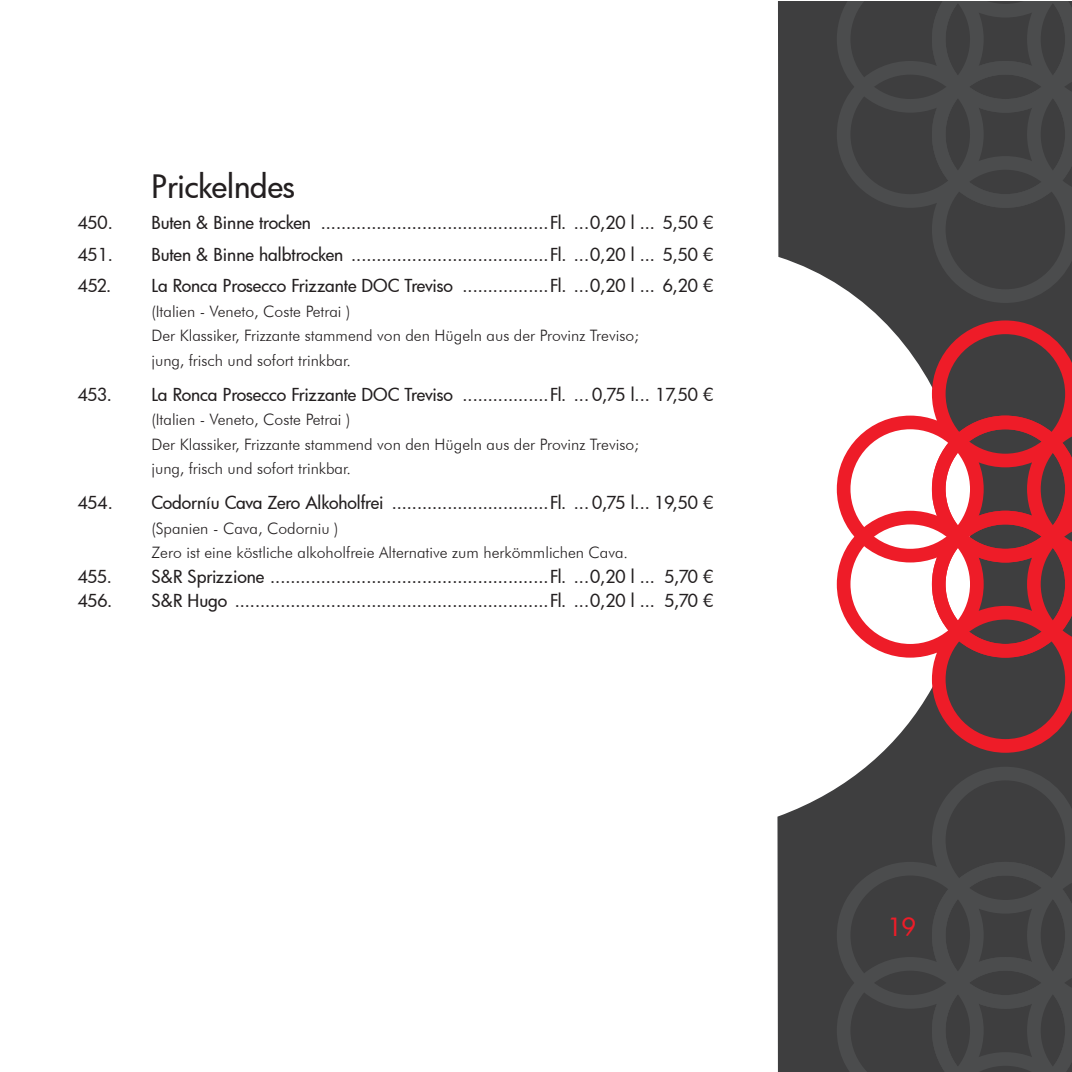
<style>
.page{position:relative;width:1072px;height:1072px;background:#fff}
.page>*{position:absolute;margin:0;border:0;box-sizing:border-box;transform-origin:0 0}
.t1{font:500 31.5px "Futura";letter-spacing:-.005em;color:#231f20}
.t2{font:500 24.5px "Futura";color:#ee1c28}
.t3{font:500 17.5px "Futura";letter-spacing:-.01em;color:#231f20}
.t4{font:300 15.75px/24.5px "Futura BT";color:#231f20}
</style>
<div class="page">
<svg style="left:777px;top:1px;width:294px;height:1070px;fill:#3e3e3f"></svg>
<svg style="left:836px;top:320px;width:235px;height:95px;fill:#3e3e3f"></svg>
<svg style="left:836px;top:415px;width:235px;height:337px"></svg>
<svg style="left:836px;top:766px;width:235px;height:95px;fill:#3e3e3f"></svg>
<svg style="left:836px;top:861px;width:235px;height:210px;fill:#3e3e3f"></svg>
<svg style="left:836px;top:208px;width:235px;height:95px;fill:#3e3e3f"></svg>
<svg style="left:836px;top:1px;width:235px;height:207px;fill:#3e3e3f"></svg>
<h1 class="t1" style="left:151px;top:165px;width:145px">Prickelndes</h1>
<p class="t3" style="left:78px;top:211px;width:36px">450.</p>
<p class="t3" style="left:151px;top:211px;width:563px">Buten &amp; Binne trocken .............................................Fl. ...0,20 l ... 5,50 €</p>
<p class="t3" style="left:78px;top:242px;width:37px">451.</p>
<p class="t3" style="left:151px;top:242px;width:563px">Buten &amp; Binne halbtrocken .......................................Fl. ...0,20 l ... 5,50 €</p>
<p class="t3" style="left:78px;top:274px;width:35px">452.</p>
<p class="t3" style="left:151px;top:274px;width:563px">La Ronca Prosecco Frizzante DOC Treviso .................Fl. ...0,20 l ... 6,20 €</p>
<p class="t4" style="left:151px;top:299px;width:489px">(Italien - Veneto, Coste Petrai )<br>Der Klassiker, Frizzante stammend von den Hügeln aus der Provinz Treviso; jung, frisch und sofort trinkbar.</p>
<p class="t3" style="left:78px;top:382px;width:35px">453.</p>
<p class="t3" style="left:151px;top:382px;width:563px">La Ronca Prosecco Frizzante DOC Treviso .................Fl. ... 0,75 l... 17,50 €</p>
<p class="t4" style="left:151px;top:407px;width:489px">(Italien - Veneto, Coste Petrai )<br>Der Klassiker, Frizzante stammend von den Hügeln aus der Provinz Treviso; jung, frisch und sofort trinkbar.</p>
<p class="t3" style="left:78px;top:491px;width:36px">454.</p>
<p class="t3" style="left:151px;top:491px;width:563px">Codorníu Cava Zero Alkoholfrei ...............................Fl. ... 0,75 l... 19,50 €</p>
<p class="t4" style="left:151px;top:516px;width:478px">(Spanien - Cava, Codorniu )<br>Zero ist eine köstliche alkoholfreie Alternative zum herkömmlichen Cava.</p>
<p class="t3" style="left:78px;top:564px;width:35px">455.</p>
<p class="t3" style="left:151px;top:564px;width:563px">S&amp;R Sprizzione .......................................................Fl. ...0,20 l ... 5,70 €</p>
<p class="t3" style="left:78px;top:589px;width:36px">456.</p>
<p class="t3" style="left:151px;top:589px;width:563px">S&amp;R Hugo ..............................................................Fl. ...0,20 l ... 5,70 €</p>
<h2 class="t2" style="left:887px;top:910px;width:30px">19</h2>
</div>
